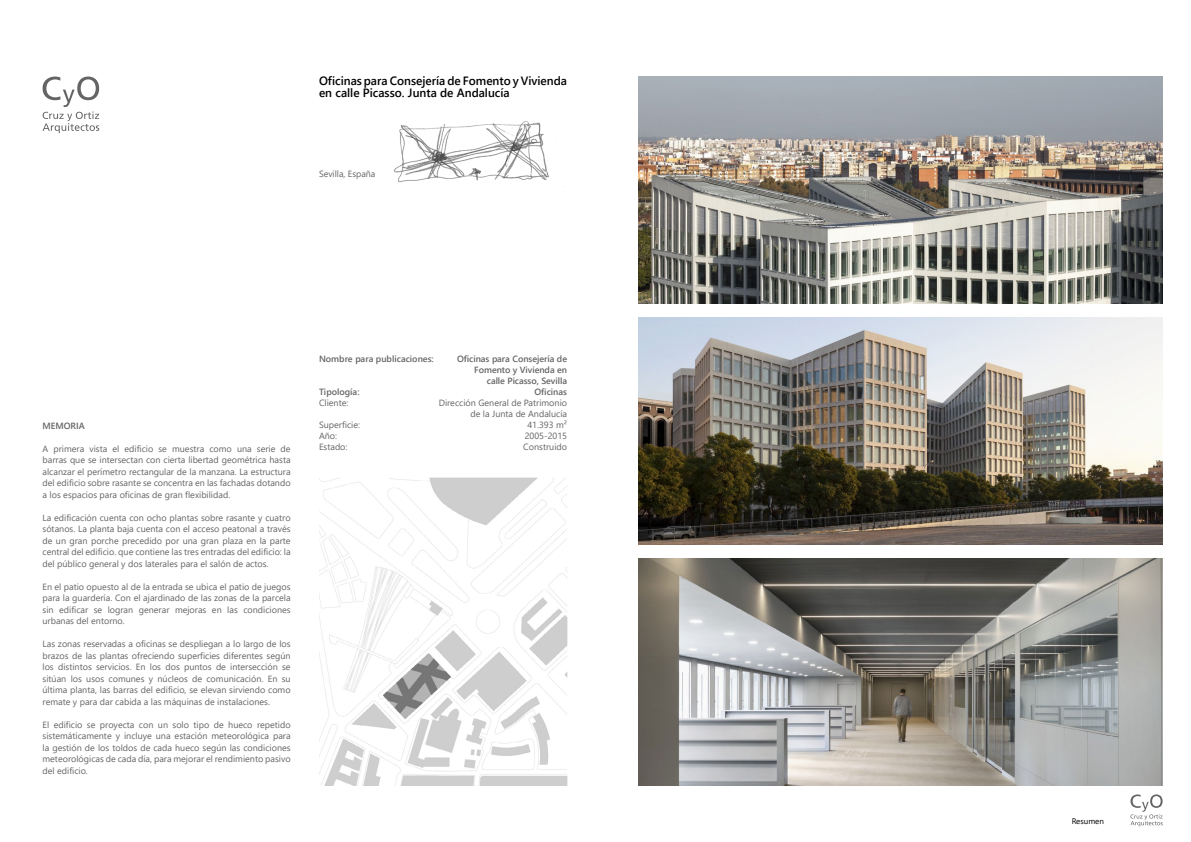
<style>
.page{position:relative;width:1191px;height:842px;background:#fff}
.page>*{position:absolute;margin:0;border:0;box-sizing:border-box;transform-origin:0 0}
.t1{font:600 12px/12px "Segoe UI";color:#000}
.t2{font:9px/11.5px "Segoe UI";color:#646464;text-align:justify}
.t3{font:600 9px/11px "Segoe UI";letter-spacing:-.005em;color:#646464;text-align:right}
.t4{font:8px "Segoe UI";color:#000}
</style>
<div class="page">
<img style="left:319px;top:477px;width:248px;height:308px">
<img style="left:393px;top:121px;width:172px;height:66px">
<img style="left:638px;top:317px;width:524px;height:227px">
<img style="left:638px;top:77px;width:524px;height:226px">
<img style="left:638px;top:558px;width:524px;height:227px">
<svg style="left:43px;top:77px;width:56px;height:56px"></svg>
<svg style="left:1130px;top:794px;width:32px;height:32px"></svg>
<h1 class="t1" style="left:319px;top:74px;width:249px">Oficinas para Consejería de Fomento y Vivienda en calle Picasso. Junta de Andalucía</h1>
<p class="t2" style="left:319px;top:167px;width:58px">Sevilla, España</p>
<p class="t3" style="left:43px;top:419px;width:44px">MEMORIA</p>
<p class="t2" style="left:43px;top:442px;width:250px">A primera vista el edificio se muestra como una serie de barras que se intersectan con cierta libertad geométrica hasta alcanzar el perímetro rectangular de la manzana. La estructura del edificio sobre rasante se concentra en las fachadas dotando a los espacios para oficinas de gran flexibilidad.</p>
<p class="t2" style="left:43px;top:511px;width:250px">La edificación cuenta con ocho plantas sobre rasante y cuatro sótanos. La planta baja cuenta con el acceso peatonal a través de un gran porche precedido por una gran plaza en la parte central del edificio. que contiene las tres entradas del edificio: la del público general y dos laterales para el salón de actos.</p>
<p class="t2" style="left:43px;top:580px;width:250px">En el patio opuesto al de la entrada se ubica el patio de juegos para la guardería. Con el ajardinado de las zonas de la parcela sin edificar se logran generar mejoras en las condiciones urbanas del entorno.</p>
<p class="t2" style="left:43px;top:637px;width:250px">Las zonas reservadas a oficinas se despliegan a lo largo de los brazos de las plantas ofreciendo superficies diferentes según los distintos servicios. En los dos puntos de intersección se sitúan los usos comunes y núcleos de comunicación. En su última planta, las barras del edificio, se elevan sirviendo como remate y para dar cabida a las máquinas de instalaciones.</p>
<p class="t2" style="left:43px;top:718px;width:250px">El edificio se proyecta con un solo tipo de hueco repetido sistemáticamente y incluye una estación meteorológica para la gestión de los toldos de cada hueco según las condiciones meteorológicas de cada día, para mejorar el rendimiento pasivo del edificio.</p>
<p class="t3" style="left:319px;top:353px;width:116px">Nombre para publicaciones:</p>
<p class="t3" style="left:457px;top:353px;width:111px">Oficinas para Consejería de<br>Fomento y Vivienda en calle Picasso, Sevilla</p>
<p class="t3" style="left:319px;top:386px;width:42px">Tipología:</p>
<p class="t3" style="left:534px;top:386px;width:34px">Oficinas</p>
<p class="t2" style="left:319px;top:397px;width:31px">Cliente:</p>
<p class="t2" style="left:439px;top:397px;width:130px;line-height:11px;text-align:right">Dirección General de Patrimonio de la Junta de Andalucía</p>
<p class="t2" style="left:319px;top:419px;width:42px">Superficie:</p>
<p class="t2" style="left:527px;top:419px;width:41px">41.393 m²</p>
<p class="t2" style="left:319px;top:430px;width:20px">Año:</p>
<p class="t2" style="left:525px;top:430px;width:44px">2005-2015</p>
<p class="t2" style="left:319px;top:441px;width:30px">Estado:</p>
<p class="t2" style="left:523px;top:441px;width:45px">Construido</p>
<p class="t4" style="left:1071px;top:814px;width:34px">Resumen</p>
</div>
